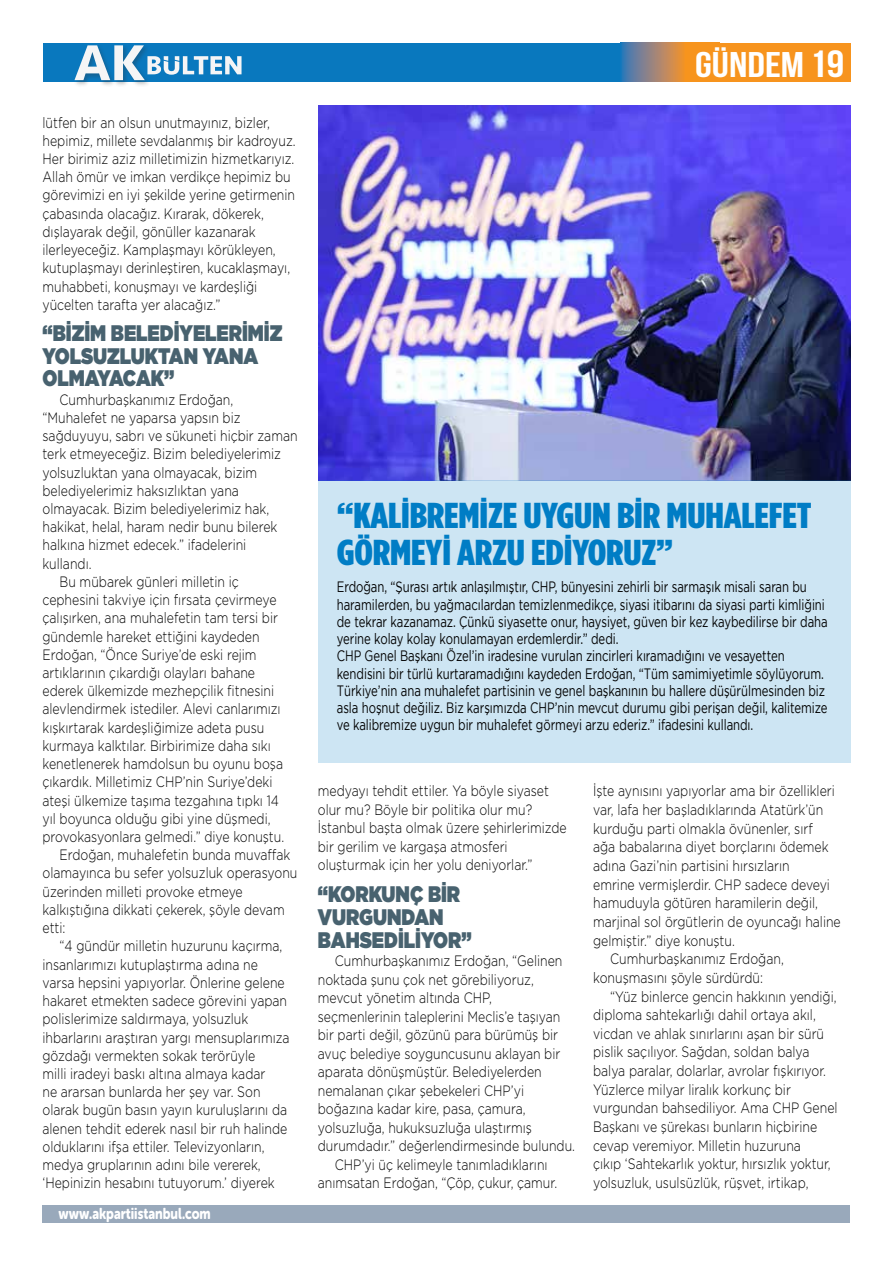
<style>
.page{position:relative;width:893px;height:1265px;background:#fff}
.page>*{position:absolute;margin:0;border:0;box-sizing:border-box;transform-origin:0 0}
.t1{font:900 36px/37.5px "Gotham Cond";letter-spacing:-.005em;color:#007dc5;scale:1.15 1}
.t2{font:700 35.7px "Bebas Neue";color:#fff;scale:1.21 1}
.t3{font:900 22.5px/22.6px "Gotham";color:#48626f;scale:.82 1}
.t4{font:15.6px "Museo Sans Rounded 900";color:#fff;scale:.8 1}
.t5{font:300 15px/18.3px "Gotham";color:#000;scale:.82 1}
.t6{font:15px/17.2px "Gotham";letter-spacing:-.005em;color:#000;scale:.76 1}
.s1{font-size:37.95px}
</style>
<div class="page">
<img style="left:319px;top:105px;width:531px;height:376px">
<div style="left:43px;top:1206px;width:807px;height:17px;background:#99a9bb"></div>
<div style="left:43px;top:43px;width:806px;height:39px;background:#0978be"></div>
<div style="left:686px;top:43px;width:164px;height:39px;background:#f7941e"></div>
<svg style="left:621px;top:43px;width:65px;height:39px;background:#998477"></svg>
<img style="left:74px;top:80px;width:74px;height:5px">
<svg style="left:74px;top:45px;width:168px;height:35px"></svg>
<div style="left:318px;top:481px;width:532px;height:282px;background:#cde5f3"></div>
<p class="t5" style="left:43px;top:113px;width:310px">lütfen bir an olsun unutmayınız, bizler, hepimiz, millete sevdalanmış bir kadroyuz.<br>Her birimiz aziz milletimizin hizmetkarıyız.<br>Allah ömür ve imkan verdikçe hepimiz bu görevimizi en iyi şekilde yerine getirmenin çabasında olacağız. Kırarak, dökerek, dışlayarak değil, gönüller kazanarak ilerleyeceğiz. Kamplaşmayı körükleyen, kutuplaşmayı derinleştiren, kucaklaşmayı, muhabbeti, konuşmayı ve kardeşliği yücelten tarafta yer alacağız.”</p>
<h3 class="t3" style="left:43px;top:321px;width:294px">“BİZİM BELEDİYELERİMİZ<br>YOLSUZLUKTAN YANA<br>OLMAYACAK”</h3>
<p class="t5" style="left:60px;top:390px;width:213px">Cumhurbaşkanımız Erdoğan,</p>
<p class="t5" style="left:43px;top:408px;width:243px">“Muhalefet ne yaparsa yapsın biz</p>
<p class="t5" style="left:43px;top:426px;width:313px">sağduyuyu, sabrı ve sükuneti hiçbir zaman</p>
<p class="t5" style="left:43px;top:444px;width:292px">terk etmeyeceğiz. Bizim belediyelerimiz</p>
<p class="t5" style="left:43px;top:463px;width:263px">yolsuzluktan yana olmayacak, bizim</p>
<p class="t5" style="left:43px;top:481px;width:241px">belediyelerimiz haksızlıktan yana</p>
<p class="t5" style="left:43px;top:499px;width:278px">olmayacak. Bizim belediyelerimiz hak,</p>
<p class="t5" style="left:43px;top:517px;width:288px">hakikat, helal, haram nedir bunu bilerek</p>
<p class="t5" style="left:43px;top:536px;width:250px">halkına hizmet edecek.” ifadelerini</p>
<p class="t5" style="left:43px;top:554px;width:61px">kullandı.</p>
<p class="t5" style="left:60px;top:572px;width:220px">Bu mübarek günleri milletin iç</p>
<p class="t5" style="left:43px;top:590px;width:287px">cephesini takviye için fırsata çevirmeye</p>
<p class="t5" style="left:43px;top:608px;width:289px">çalışırken, ana muhalefetin tam tersi bir</p>
<p class="t5" style="left:43px;top:627px;width:266px">gündemle hareket ettiğini kaydeden</p>
<p class="t5" style="left:43px;top:645px;width:263px">Erdoğan, “Önce Suriye’de eski rejim</p>
<p class="t5" style="left:43px;top:663px;width:261px">artıklarının çıkardığı olayları bahane</p>
<p class="t5" style="left:43px;top:681px;width:284px">ederek ülkemizde mezhepçilik fitnesini</p>
<p class="t5" style="left:43px;top:700px;width:292px">alevlendirmek istediler. Alevi canlarımızı</p>
<p class="t5" style="left:43px;top:718px;width:272px">kışkırtarak kardeşliğimize adeta pusu</p>
<p class="t5" style="left:43px;top:736px;width:280px">kurmaya kalktılar. Birbirimize daha sıkı</p>
<p class="t5" style="left:43px;top:754px;width:295px">kenetlenerek hamdolsun bu oyunu boşa</p>
<p class="t5" style="left:43px;top:772px;width:282px">çıkardık. Milletimiz CHP’nin Suriye’deki</p>
<p class="t5" style="left:43px;top:791px;width:290px">ateşi ülkemize taşıma tezgahına tıpkı 14</p>
<p class="t5" style="left:43px;top:809px;width:280px">yıl boyunca olduğu gibi yine düşmedi,</p>
<p class="t5" style="left:43px;top:827px;width:296px">provokasyonlara gelmedi.” diye konuştu.</p>
<p class="t5" style="left:60px;top:845px;width:283px">Erdoğan, muhalefetin bunda muvaffak</p>
<p class="t5" style="left:43px;top:864px;width:312px">olamayınca bu sefer yolsuzluk operasyonu</p>
<p class="t5" style="left:43px;top:882px;width:246px">üzerinden milleti provoke etmeye</p>
<p class="t5" style="left:43px;top:900px;width:297px">kalkıştığına dikkati çekerek, şöyle devam</p>
<p class="t5" style="left:43px;top:918px;width:30px">etti:</p>
<p class="t5" style="left:60px;top:936px;width:273px">“4 gündür milletin huzurunu kaçırma,</p>
<p class="t5" style="left:43px;top:955px;width:264px">insanlarımızı kutuplaştırma adına ne</p>
<p class="t5" style="left:43px;top:973px;width:297px">varsa hepsini yapıyorlar. Önlerine gelene</p>
<p class="t5" style="left:43px;top:991px;width:300px">hakaret etmekten sadece görevini yapan</p>
<p class="t5" style="left:43px;top:1009px;width:253px">polislerimize saldırmaya, yolsuzluk</p>
<p class="t5" style="left:43px;top:1028px;width:303px">ihbarlarını araştıran yargı mensuplarımıza</p>
<p class="t5" style="left:43px;top:1046px;width:261px">gözdağı vermekten sokak terörüyle</p>
<p class="t5" style="left:43px;top:1064px;width:273px">milli iradeyi baskı altına almaya kadar</p>
<p class="t5" style="left:43px;top:1082px;width:267px">ne ararsan bunlarda her şey var. Son</p>
<p class="t5" style="left:43px;top:1101px;width:300px">olarak bugün basın yayın kuruluşlarını da</p>
<p class="t5" style="left:43px;top:1119px;width:300px">alenen tehdit ederek nasıl bir ruh halinde</p>
<p class="t5" style="left:43px;top:1137px;width:272px">olduklarını ifşa ettiler. Televizyonların,</p>
<p class="t5" style="left:43px;top:1155px;width:268px">medya gruplarının adını bile vererek,</p>
<p class="t5" style="left:43px;top:1173px;width:285px">‘Hepinizin hesabını tutuyorum.’ diyerek</p>
<p class="t4" style="left:59px;top:1205px;width:192px">www.akpartiistanbul.com</p>
<h2 class="t2" style="left:695px;top:45px;width:125px">GÜNDEM<span class="s1">19</span></h2>
<h1 class="t1" style="left:337px;top:496px;width:414px">“KALİBREMİZE UYGUN BİR MUHALEFET<br>GÖRMEYİ ARZU EDİYORUZ”</h1>
<p class="t6" style="left:337px;top:578px;width:647px">Erdoğan, “Şurası artık anlaşılmıştır, CHP, bünyesini zehirli bir sarmaşık misali saran bu haramilerden, bu yağmacılardan temizlenmedikçe, siyasi itibarını da siyasi parti kimliğini de tekrar kazanamaz. Çünkü siyasette onur, haysiyet, güven bir kez kaybedilirse bir daha yerine kolay kolay konulamayan erdemlerdir.” dedi.<br>CHP Genel Başkanı Özel’in iradesine vurulan zincirleri kıramadığını ve vesayetten kendisini bir türlü kurtaramadığını kaydeden Erdoğan, “Tüm samimiyetimle söylüyorum.<br>Türkiye’nin ana muhalefet partisinin ve genel başkanının bu hallere düşürülmesinden biz asla hoşnut değiliz. Biz karşımızda CHP’nin mevcut durumu gibi perişan değil, kalitemize ve kalibremize uygun bir muhalefet görmeyi arzu ederiz.” ifadesini kullandı.</p>
<p class="t5" style="left:318px;top:781px;width:305px">medyayı tehdit ettiler. Ya böyle siyaset olur mu? Böyle bir politika olur mu?<br>İstanbul başta olmak üzere şehirlerimizde bir gerilim ve kargaşa atmosferi oluşturmak için her yolu deniyorlar.”</p>
<h3 class="t3" style="left:318px;top:882px;width:189px">“KORKUNÇ BİR<br>VURGUNDAN<br>BAHSEDİLİYOR”</h3>
<p class="t5" style="left:335px;top:951px;width:279px">Cumhurbaşkanımız Erdoğan, “Gelinen</p>
<p class="t5" style="left:318px;top:970px;width:265px">noktada şunu çok net görebiliyoruz,</p>
<p class="t5" style="left:318px;top:988px;width:214px">mevcut yönetim altında CHP,</p>
<p class="t5" style="left:318px;top:1007px;width:297px">seçmenlerinin taleplerini Meclis’e taşıyan</p>
<p class="t5" style="left:318px;top:1025px;width:295px">bir parti değil, gözünü para bürümüş bir</p>
<p class="t5" style="left:318px;top:1044px;width:297px">avuç belediye soyguncusunu aklayan bir</p>
<p class="t5" style="left:318px;top:1062px;width:275px">aparata dönüşmüştür. Belediyelerden</p>
<p class="t5" style="left:318px;top:1081px;width:253px">nemalanan çıkar şebekeleri CHP’yi</p>
<p class="t5" style="left:318px;top:1099px;width:255px">boğazına kadar kire, pasa, çamura,</p>
<p class="t5" style="left:318px;top:1118px;width:263px">yolsuzluğa, hukuksuzluğa ulaştırmış</p>
<p class="t5" style="left:318px;top:1136px;width:315px">durumdadır.” değerlendirmesinde bulundu.</p>
<p class="t5" style="left:335px;top:1155px;width:261px">CHP’yi üç kelimeyle tanımladıklarını</p>
<p class="t5" style="left:318px;top:1173px;width:293px">anımsatan Erdoğan, “Çöp, çukur, çamur.</p>
<p class="t5" style="left:593px;top:781px;width:296px">İşte aynısını yapıyorlar ama bir özellikleri</p>
<p class="t5" style="left:593px;top:800px;width:282px">var, lafa her başladıklarında Atatürk’ün</p>
<p class="t5" style="left:593px;top:819px;width:269px">kurduğu parti olmakla övünenler, sırf</p>
<p class="t5" style="left:593px;top:837px;width:289px">ağa babalarına diyet borçlarını ödemek</p>
<p class="t5" style="left:593px;top:856px;width:241px">adına Gazi’nin partisini hırsızların</p>
<p class="t5" style="left:593px;top:875px;width:290px">emrine vermişlerdir. CHP sadece deveyi</p>
<p class="t5" style="left:593px;top:893px;width:276px">hamuduyla götüren haramilerin değil,</p>
<p class="t5" style="left:593px;top:912px;width:303px">marjinal sol örgütlerin de oyuncağı haline</p>
<p class="t5" style="left:593px;top:931px;width:174px">gelmiştir.” diye konuştu.</p>
<p class="t5" style="left:610px;top:949px;width:213px">Cumhurbaşkanımız Erdoğan,</p>
<p class="t5" style="left:593px;top:968px;width:209px">konuşmasını şöyle sürdürdü:</p>
<p class="t5" style="left:610px;top:987px;width:278px">“Yüz binlerce gencin hakkının yendiği,</p>
<p class="t5" style="left:593px;top:1005px;width:273px">diploma sahtekarlığı dahil ortaya akıl,</p>
<p class="t5" style="left:593px;top:1024px;width:283px">vicdan ve ahlak sınırlarını aşan bir sürü</p>
<p class="t5" style="left:593px;top:1043px;width:265px">pislik saçılıyor. Sağdan, soldan balya</p>
<p class="t5" style="left:593px;top:1061px;width:285px">balya paralar, dolarlar, avrolar fışkırıyor.</p>
<p class="t5" style="left:593px;top:1080px;width:243px">Yüzlerce milyar liralık korkunç bir</p>
<p class="t5" style="left:593px;top:1099px;width:300px">vurgundan bahsediliyor. Ama CHP Genel</p>
<p class="t5" style="left:593px;top:1117px;width:275px">Başkanı ve şürekası bunların hiçbirine</p>
<p class="t5" style="left:593px;top:1136px;width:255px">cevap veremiyor. Milletin huzuruna</p>
<p class="t5" style="left:593px;top:1155px;width:291px">çıkıp ‘Sahtekarlık yoktur, hırsızlık yoktur,</p>
<p class="t5" style="left:593px;top:1173px;width:264px">yolsuzluk, usulsüzlük, rüşvet, irtikap,</p>
</div>
